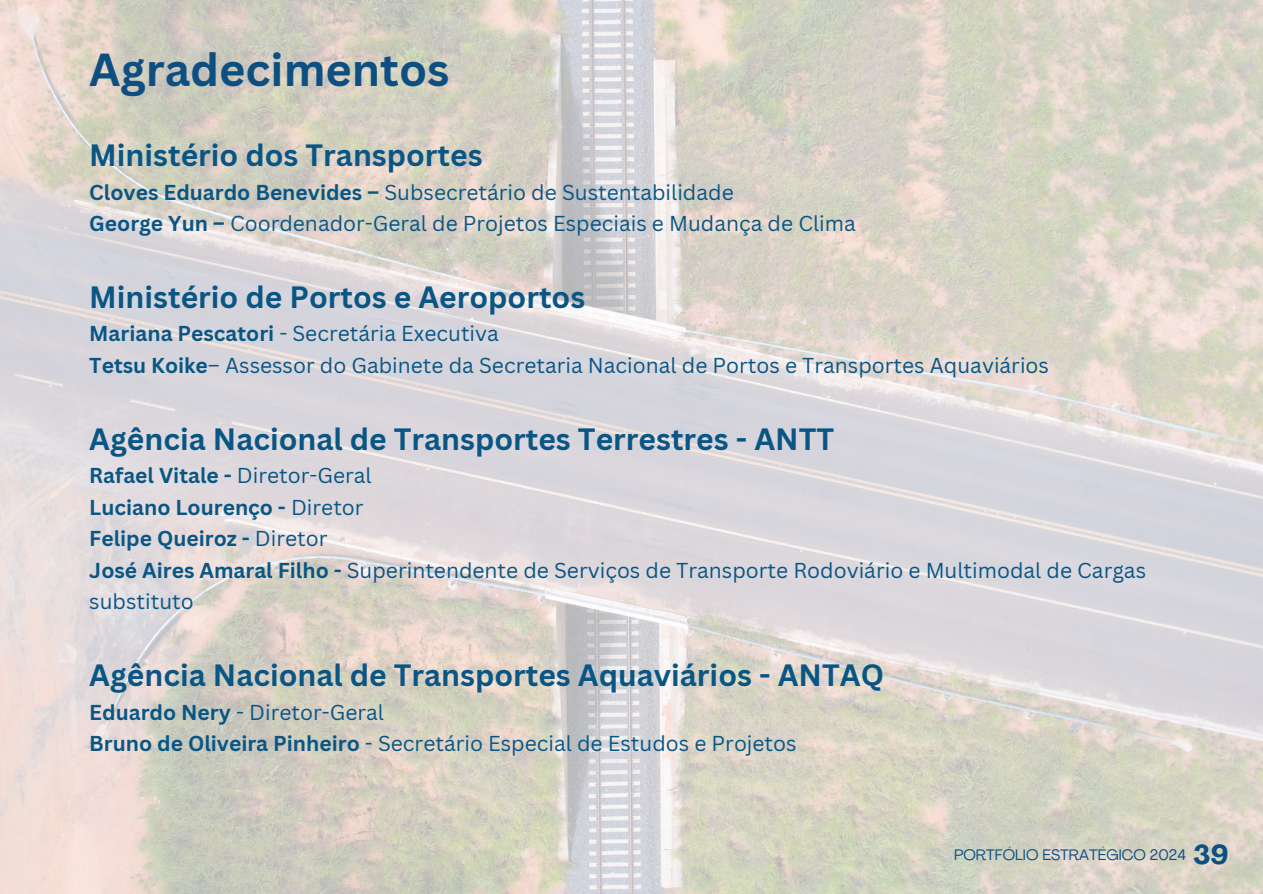
<style>
.page{position:relative;width:1263px;height:894px;background:#fff}
.page>*{position:absolute;margin:0;border:0;box-sizing:border-box;transform-origin:0 0}
.t1{font:700 45px "Canva Sans";color:#0e4f81}
.t2{font:700 30px "Canva Sans";color:#095685}
.t3{font:700 27px "Agrandir";color:#0e4f81}
.t4{font:21px/31.5px "Canva Sans";color:#095685}
.t5{font:700 21px "Canva Sans";color:#095685}
.t6{font:15px "Agrandir";color:#0e4f81}
.s1{font-weight:700}
.s2{font-weight:400}
</style>
<div class="page">
<img style="left:0;top:0;width:1263px;height:893px">
<p class="t1" style="left:89px;top:38px;width:362px">Agradecimentos</p>
<p class="t2" style="left:89px;top:134px;width:395px">Ministério dos Transportes</p>
<p class="t4" style="left:89px;top:176px;width:646px"><span class="s1">Cloves Eduardo Benevides –</span> Subsecretário de Sustentabilidade</p>
<p class="t4" style="left:89px;top:207px;width:768px"><span class="s1">George Yun –</span> Coordenador-Geral de Projetos Especiais e Mudança de Clima</p>
<p class="t2" style="left:89px;top:275px;width:497px">Ministério de Portos e Aeroportos</p>
<p class="t4" style="left:89px;top:317px;width:411px"><span class="s1">Mariana Pescatori</span> - Secretária Executiva</p>
<p class="t4" style="left:89px;top:349px;width:961px"><span class="s1">Tetsu Koike</span>– Assessor do Gabinete da Secretaria Nacional de Portos e Transportes Aquaviários</p>
<p class="t2" style="left:89px;top:417px;width:746px">Agência Nacional de Transportes Terrestres - ANTT</p>
<p class="t5" style="left:89px;top:461px;width:284px">Rafael Vitale - <span class="s2">Diretor-Geral</span></p>
<p class="t5" style="left:89px;top:492px;width:276px">Luciano Lourenço - <span class="s2">Diretor</span></p>
<p class="t5" style="left:89px;top:524px;width:240px">Felipe Queiroz - <span class="s2">Diretor</span></p>
<p class="t4" style="left:89px;top:554px;width:1058px"><span class="s1">José Aires Amaral Filho -</span> Superintendente de Serviços de Transporte Rodoviário e Multimodal de Cargas substituto</p>
<p class="t2" style="left:89px;top:653px;width:796px">Agência Nacional de Transportes Aquaviários - ANTAQ</p>
<p class="t4" style="left:89px;top:695px;width:296px"><span class="s1">Eduardo Nery</span> - Diretor-Geral</p>
<p class="t4" style="left:89px;top:727px;width:709px"><span class="s1">Bruno de Oliveira Pinheiro</span> - Secretário Especial de Estudos e Projetos</p>
<p class="t6" style="left:954px;top:848px;width:233px">PORTFÓLIO ESTRATÉGICO 2024</p>
<p class="t3" style="left:1193px;top:843px;width:37px">39</p>
</div>
